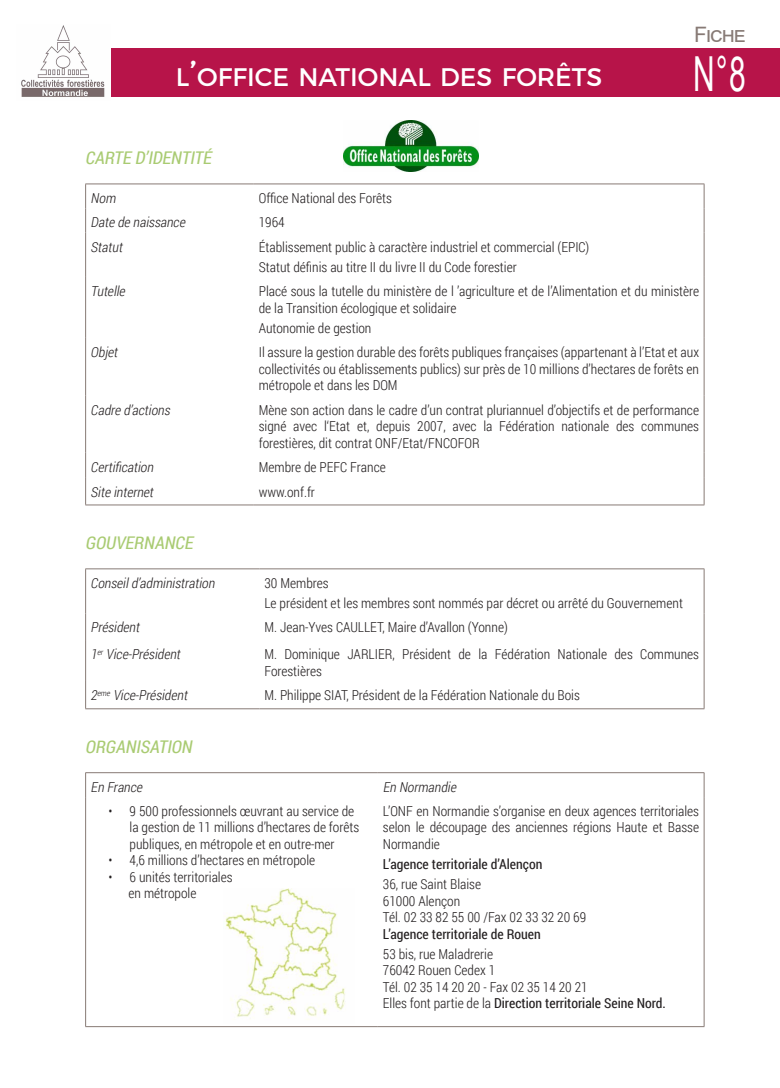
<style>
.page{position:relative;width:780px;height:1088px;background:#fff}
.page>*{position:absolute;margin:0;border:0;box-sizing:border-box;transform-origin:0 0}
.t1{font:48.25px "Arial";color:#fff;scale:.62 1}
.Grand_Titre_Fiche{font:25.38px "Montserrat";color:#fff}
.t2{font:21.25px "Arial";letter-spacing:-.05em;color:#877a75}
.titre_gris{font:italic 17.5px "Roboto Condensed";color:#a9cb72}
.paragraphe{font:300 13.75px/16.5px "Roboto Condensed";color:#231f20}
.paragraphe-2{font:italic 300 13.75px "Roboto Condensed";color:#231f20}
.paragraphe-3{font:13.75px "Roboto Condensed";color:#231f20}
.s1{font-size:36.25px}
.s2{font-weight:300}
</style>
<div class="page">
<img style="left:225px;top:889px;width:120px;height:129px">
<hr style="left:85px;top:232px;width:1px;height:45px;background:#877a75">
<hr style="left:703px;top:232px;width:1px;height:45px;background:#877a75">
<hr style="left:85px;top:277px;width:1px;height:61px;background:#877a75">
<hr style="left:703px;top:277px;width:1px;height:61px;background:#877a75">
<hr style="left:85px;top:338px;width:1px;height:57px;background:#877a75">
<hr style="left:703px;top:338px;width:1px;height:57px;background:#877a75">
<hr style="left:85px;top:395px;width:1px;height:58px;background:#877a75">
<hr style="left:703px;top:395px;width:1px;height:58px;background:#877a75">
<svg style="left:85px;top:453px;width:1px;height:52px"></svg>
<svg style="left:703px;top:453px;width:1px;height:52px"></svg>
<hr style="left:85px;top:505px;width:169px;height:1px;background:#877a75">
<hr style="left:254px;top:505px;width:450px;height:1px;background:#877a75">
<hr style="left:85px;top:184px;width:169px;height:1px;background:#877a75">
<svg style="left:85px;top:184px;width:1px;height:48px"></svg>
<hr style="left:254px;top:184px;width:450px;height:1px;background:#877a75">
<svg style="left:703px;top:184px;width:1px;height:48px"></svg>
<svg style="left:85px;top:613px;width:1px;height:27px"></svg>
<svg style="left:703px;top:613px;width:1px;height:27px"></svg>
<hr style="left:85px;top:640px;width:1px;height:41px;background:#877a75">
<hr style="left:703px;top:640px;width:1px;height:41px;background:#877a75">
<svg style="left:85px;top:681px;width:1px;height:27px"></svg>
<svg style="left:703px;top:681px;width:1px;height:27px"></svg>
<hr style="left:85px;top:708px;width:174px;height:1px;background:#877a75">
<hr style="left:259px;top:708px;width:445px;height:1px;background:#877a75">
<hr style="left:85px;top:568px;width:174px;height:1px;background:#877a75">
<hr style="left:85px;top:569px;width:1px;height:44px;background:#877a75">
<hr style="left:259px;top:568px;width:445px;height:1px;background:#877a75">
<hr style="left:703px;top:569px;width:1px;height:44px;background:#877a75">
<hr style="left:85px;top:797px;width:1px;height:229px;background:#877a75">
<hr style="left:703px;top:797px;width:1px;height:229px;background:#877a75">
<hr style="left:85px;top:1026px;width:293px;height:1px;background:#877a75">
<hr style="left:378px;top:1026px;width:326px;height:1px;background:#877a75">
<hr style="left:85px;top:772px;width:293px;height:1px;background:#877a75">
<svg style="left:85px;top:773px;width:1px;height:24px"></svg>
<hr style="left:378px;top:772px;width:326px;height:1px;background:#877a75">
<svg style="left:703px;top:773px;width:1px;height:24px"></svg>
<div style="left:18px;top:48px;width:762px;height:49px;background:#b71449"></div>
<img style="left:18px;top:25px;width:93px;height:72px">
<img style="left:343px;top:120px;width:136px;height:52px">
<p class="Grand_Titre_Fiche" style="left:176px;top:61px;width:428px">L<span class="s1">’</span>OFFICE NATIONAL DES FORÊTS</p>
<p class="t2" style="left:694px;top:20px;width:53px">Fiche</p>
<p class="t1" style="left:693px;top:41px;width:87px">N°8</p>
<p class="titre_gris" style="left:85px;top:146px;width:131px">CARTE D’IDENTITÉ</p>
<p class="paragraphe-2" style="left:91px;top:189px;width:30px">Nom</p>
<p class="paragraphe" style="left:259px;top:190px;width:135px">Office National des Forêts</p>
<p class="paragraphe-2" style="left:91px;top:213px;width:99px">Date de naissance</p>
<p class="paragraphe" style="left:259px;top:214px;width:27px">1964</p>
<p class="paragraphe-2" style="left:91px;top:237px;width:36px">Statut</p>
<p class="paragraphe" style="left:259px;top:238px;width:332px">Établissement public à caractère industriel et commercial (EPIC)</p>
<p class="paragraphe" style="left:259px;top:258px;width:259px">Statut définis au titre II du livre II du Code forestier</p>
<p class="paragraphe-2" style="left:91px;top:282px;width:39px">Tutelle</p>
<p class="paragraphe" style="left:259px;top:283px;width:442px">Placé sous la tutelle du ministère de l ’agriculture et de l’Alimentation et du ministère de la Transition écologique et solidaire</p>
<p class="paragraphe" style="left:259px;top:319px;width:114px">Autonomie de gestion</p>
<p class="paragraphe-2" style="left:91px;top:343px;width:32px">Objet</p>
<p class="paragraphe" style="left:259px;top:344px;width:442px;text-align:justify">Il assure la gestion durable des forêts publiques françaises (appartenant à l’Etat et aux collectivités ou établissements publics) sur près de 10 millions d’hectares de forêts en métropole et dans les DOM</p>
<p class="paragraphe-2" style="left:91px;top:400px;width:84px">Cadre d’actions</p>
<p class="paragraphe" style="left:259px;top:401px;width:442px;text-align:justify">Mène son action dans le cadre d’un contrat pluriannuel d’objectifs et de performance signé avec l‘Etat et, depuis 2007, avec la Fédération nationale des communes forestières, dit contrat ONF/Etat/FNCOFOR</p>
<p class="paragraphe-2" style="left:91px;top:458px;width:67px">Certification</p>
<p class="paragraphe" style="left:259px;top:458px;width:128px">Membre de PEFC France</p>
<p class="paragraphe-2" style="left:91px;top:482px;width:67px">Site internet</p>
<p class="paragraphe" style="left:259px;top:483px;width:58px">www.onf.fr</p>
<p class="titre_gris" style="left:85px;top:531px;width:113px">GOUVERNANCE</p>
<p class="paragraphe-2" style="left:91px;top:574px;width:129px">Conseild’administration</p>
<p class="paragraphe" style="left:264px;top:575px;width:66px">30 Membres</p>
<p class="paragraphe" style="left:264px;top:595px;width:420px">Le président et les membres sont nommés par décret ou arrêté du Gouvernement</p>
<p class="paragraphe-2" style="left:91px;top:618px;width:54px">Président</p>
<p class="paragraphe" style="left:264px;top:618px;width:245px">M. Jean-Yves CAULLET, Maire d’Avallon (Yonne)</p>
<p class="paragraphe-2" style="left:91px;top:645px;width:94px">1<sup>er</sup> Vice-Président</p>
<p class="paragraphe" style="left:264px;top:646px;width:436px">M. Dominique JARLIER, Président de la Fédération Nationale des Communes<br>Forestières</p>
<p class="paragraphe-2" style="left:91px;top:686px;width:101px">2<sup>eme</sup> Vice-Président</p>
<p class="paragraphe" style="left:264px;top:687px;width:317px">M. Philippe SIAT, Président de la Fédération Nationale du Bois</p>
<p class="titre_gris" style="left:85px;top:735px;width:112px">ORGANISATION</p>
<p class="paragraphe-2" style="left:91px;top:778px;width:56px">En France</p>
<p class="paragraphe-2" style="left:383px;top:778px;width:78px">En Normandie</p>
<p class="paragraphe" style="left:130px;top:802px;width:231px;text-indent:-21px">• 9 500 professionnels œuvrant au service de la gestion de 11 millions d’hectares de forêts publiques, en métropole et en outre-mer</p>
<p class="paragraphe" style="left:108px;top:852px;width:208px">• 4,6 millions d’hectares en métropole</p>
<p class="paragraphe" style="left:108px;top:868px;width:126px">• 6 unités territoriales</p>
<p class="paragraphe" style="left:128px;top:885px;width:69px">en métropole</p>
<p class="paragraphe" style="left:383px;top:802px;width:318px;text-align:justify">L’ONF en Normandie s’organise en deux agences territoriales selon le découpage des anciennes régions Haute et Basse Normandie</p>
<p class="paragraphe-3" style="left:383px;top:854px;width:161px">L’agence territoriale d’Alençon</p>
<p class="paragraphe" style="left:383px;top:875px;width:100px">36, rue Saint Blaise</p>
<p class="paragraphe" style="left:383px;top:892px;width:79px">61000 Alençon</p>
<p class="paragraphe" style="left:383px;top:908px;width:205px">Tél. 02 33 82 55 00 /Fax 02 33 32 20 69</p>
<p class="paragraphe-3" style="left:383px;top:924px;width:159px">L’agence territoriale de Rouen</p>
<p class="paragraphe" style="left:383px;top:945px;width:112px">53 bis, rue Maladrerie</p>
<p class="paragraphe" style="left:383px;top:961px;width:114px">76042 Rouen Cedex 1</p>
<p class="paragraphe" style="left:383px;top:978px;width:206px">Tél. 02 35 14 20 20 - Fax 02 35 14 20 21</p>
<p class="paragraphe-3" style="left:383px;top:993px;width:284px"><span class="s2">Elles font partie de la</span> Direction territoriale Seine Nord.</p>
</div>
